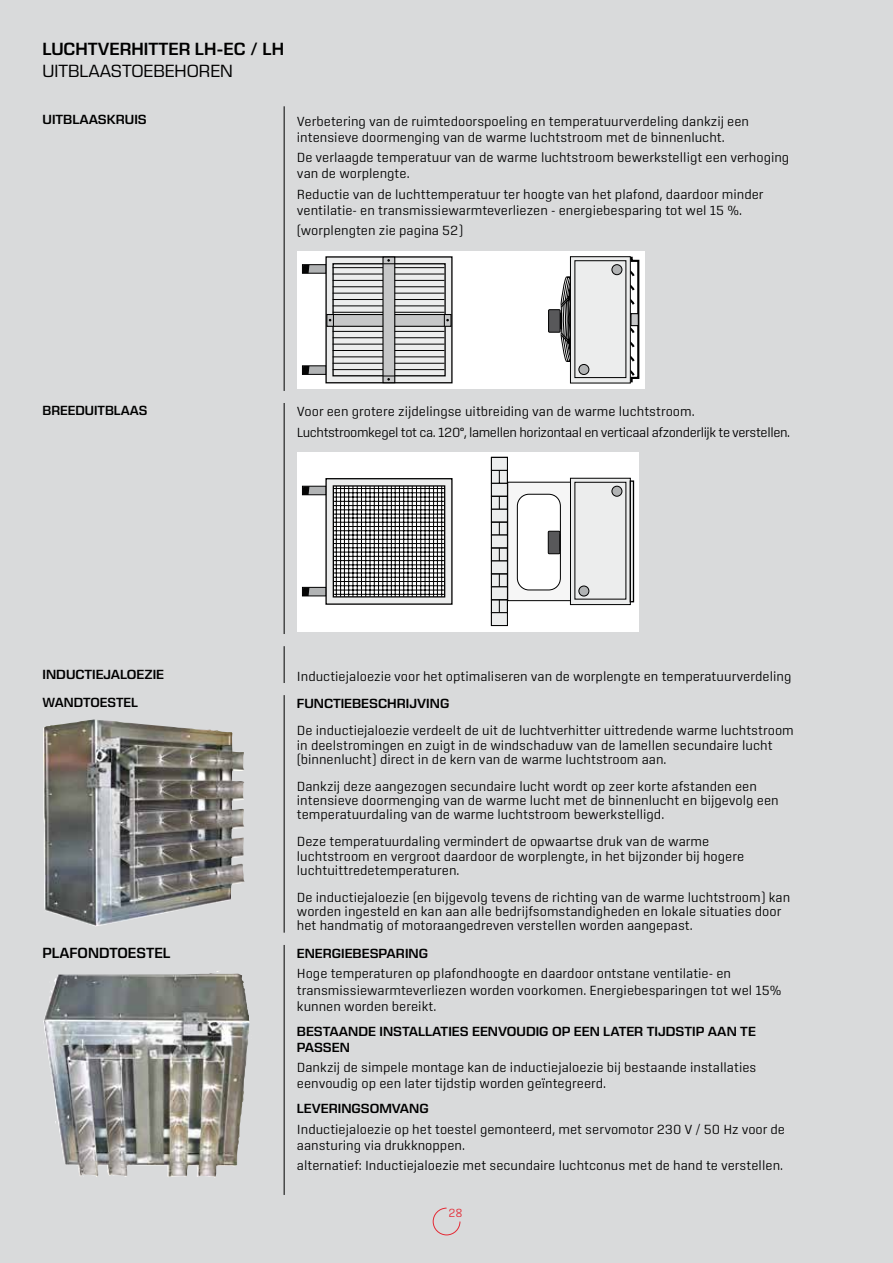
<style>
.page{position:relative;width:893px;height:1263px;background:#d9dadb}
.page>*{position:absolute;margin:0;border:0;box-sizing:border-box;transform-origin:0 0}
.t1{font:600 18px "Eurostile Next LT Pro";color:#000}
.t2{font:18px "Eurostile Next LT Pro";color:#000}
.t3{font:600 15px "Eurostile Next LT Pro";color:#000}
.t4{font:300 13.5px/14.2px "Center";color:#000}
.t5{font:600 13.5px/16.2px "Eurostile Next LT Pro";color:#000}
.t6{font:300 13.5px/20.4px "Center";letter-spacing:-.025em;color:#000}
.t7{font:300 12px "Center";color:#e42934}
</style>
<div class="page">
<svg style="left:432px;top:1207px;width:29px;height:29px"></svg>
<hr style="left:284px;top:106px;width:1px;height:285px;background:#000">
<hr style="left:284px;top:403px;width:1px;height:231px;background:#000">
<hr style="left:284px;top:646px;width:1px;height:37px;background:#000">
<hr style="left:284px;top:695px;width:1px;height:238px;background:#000">
<hr style="left:284px;top:945px;width:1px;height:250px;background:#000">
<div style="left:297px;top:251px;width:347px;height:137px;background:#fff"></div>
<div style="left:549px;top:310px;width:11px;height:22px;background:#58585a"></div>
<div style="left:548px;top:309px;width:13px;height:24px;border:1px solid #000"></div>
<svg style="left:560px;top:276px;width:10px;height:86px"></svg>
<div style="left:302px;top:264px;width:25px;height:10px;background:#b1b3b4;border:1px solid #000"></div>
<svg style="left:302px;top:264px;width:7px;height:10px"></svg>
<div style="left:302px;top:365px;width:25px;height:10px;background:#b1b3b4;border:1px solid #000"></div>
<svg style="left:302px;top:365px;width:7px;height:10px"></svg>
<div style="left:325px;top:256px;width:128px;height:127px;background:#eceded;border:1px solid #000"></div>
<div style="left:332px;top:263px;width:114px;height:113px;border:1px solid #000"></div>
<hr style="left:333px;top:369px;width:111px;height:1px;background:#000">
<hr style="left:333px;top:363px;width:111px;height:1px;background:#000">
<hr style="left:333px;top:356px;width:111px;height:1px;background:#000">
<hr style="left:333px;top:350px;width:111px;height:1px;background:#000">
<hr style="left:333px;top:344px;width:111px;height:1px;background:#000">
<hr style="left:333px;top:337px;width:111px;height:1px;background:#000">
<hr style="left:333px;top:331px;width:111px;height:1px;background:#000">
<hr style="left:333px;top:312px;width:111px;height:1px;background:#000">
<hr style="left:333px;top:305px;width:111px;height:1px;background:#000">
<hr style="left:333px;top:299px;width:111px;height:1px;background:#000">
<hr style="left:333px;top:293px;width:111px;height:1px;background:#000">
<hr style="left:333px;top:286px;width:111px;height:1px;background:#000">
<hr style="left:333px;top:280px;width:111px;height:1px;background:#000">
<hr style="left:333px;top:274px;width:111px;height:1px;background:#000">
<hr style="left:333px;top:267px;width:111px;height:1px;background:#000">
<div style="left:326px;top:314px;width:126px;height:13px;background:#c6c7c8;border:1px solid #000"></div>
<div style="left:382px;top:256px;width:13px;height:127px;background:#c6c7c8;border:1px solid #000"></div>
<svg style="left:329px;top:314px;width:5px;height:12px"></svg>
<svg style="left:383px;top:376px;width:12px;height:4px"></svg>
<svg style="left:444px;top:314px;width:5px;height:12px"></svg>
<svg style="left:383px;top:259px;width:12px;height:5px"></svg>
<div style="left:570px;top:256px;width:61px;height:127px;background:#eceded;border:1px solid #000"></div>
<div style="left:579px;top:364px;width:10px;height:10px;background:#b1b3b4;border-radius:50%"></div>
<div style="left:578px;top:364px;width:11px;height:11px;border:1px solid #000;border-radius:50%"></div>
<div style="left:612px;top:265px;width:10px;height:10px;background:#b1b3b4;border-radius:50%"></div>
<div style="left:611px;top:264px;width:11px;height:11px;border:1px solid #000;border-radius:50%"></div>
<div style="left:574px;top:260px;width:52px;height:118px;border:1px solid #000"></div>
<svg style="left:619px;top:256px;width:21px;height:128px"></svg>
<div style="left:630px;top:313px;width:9px;height:13px;background:#c6c7c8;border:1px solid #000"></div>
<div style="left:297px;top:452px;width:341px;height:180px;background:#fff"></div>
<div style="left:302px;top:486px;width:25px;height:9px;background:#b1b3b4;border:1px solid #000"></div>
<svg style="left:302px;top:486px;width:7px;height:9px"></svg>
<div style="left:302px;top:587px;width:25px;height:9px;background:#b1b3b4;border:1px solid #000"></div>
<svg style="left:302px;top:587px;width:7px;height:9px"></svg>
<svg style="left:325px;top:478px;width:128px;height:127px"></svg>
<div style="left:570px;top:478px;width:61px;height:127px;background:#eceded;border:1px solid #000"></div>
<div style="left:579px;top:586px;width:10px;height:10px;background:#b1b3b4;border-radius:50%"></div>
<div style="left:578px;top:586px;width:11px;height:10px;border:1px solid #000;border-radius:50%"></div>
<div style="left:612px;top:486px;width:10px;height:10px;background:#b1b3b4;border-radius:50%"></div>
<div style="left:611px;top:486px;width:11px;height:11px;border:1px solid #000;border-radius:50%"></div>
<svg style="left:491px;top:456px;width:84px;height:155px"></svg>
<div style="left:491px;top:483px;width:17px;height:14px;background:#eceded;border:1px solid #000"></div>
<div style="left:491px;top:496px;width:17px;height:14px;border:1px solid #000"></div>
<div style="left:491px;top:509px;width:17px;height:14px;background:#eceded;border:1px solid #000"></div>
<div style="left:491px;top:522px;width:17px;height:13px;border:1px solid #000"></div>
<div style="left:491px;top:535px;width:17px;height:13px;background:#eceded;border:1px solid #000"></div>
<div style="left:491px;top:548px;width:17px;height:13px;border:1px solid #000"></div>
<div style="left:491px;top:560px;width:17px;height:14px;background:#eceded;border:1px solid #000"></div>
<div style="left:491px;top:573px;width:17px;height:14px;border:1px solid #000"></div>
<div style="left:491px;top:586px;width:17px;height:14px;background:#eceded;border:1px solid #000"></div>
<div style="left:491px;top:599px;width:17px;height:14px;border:1px solid #000"></div>
<div style="left:491px;top:612px;width:17px;height:14px;background:#eceded;border:1px solid #000"></div>
<div style="left:491px;top:457px;width:17px;height:14px;background:#eceded;border:1px solid #000"></div>
<svg style="left:630px;top:480px;width:4px;height:122px"></svg>
<img style="left:43px;top:719px;width:202px;height:207px">
<img style="left:43px;top:971px;width:207px;height:207px">
<h1 class="t1" style="left:42px;top:39px;width:243px">LUCHTVERHITTER LH-EC / LH</h1>
<h1 class="t2" style="left:42px;top:61px;width:192px">UITBLAASTOEBEHOREN</h1>
<p class="t5" style="left:43px;top:112px;width:106px">UITBLAASKRUIS</p>
<p class="t4" style="left:297px;top:113px;width:454px;line-height:16.2px">Verbetering van de ruimtedoorspoeling en temperatuurverdeling dankzij een intensieve doormenging van de warme luchtstroom met de binnenlucht.</p>
<p class="t4" style="left:297px;top:149px;width:494px;line-height:16.2px">De verlaagde temperatuur van de warme luchtstroom bewerkstelligt een verhoging van de worplengte.</p>
<p class="t4" style="left:297px;top:186px;width:468px;line-height:16.2px">Reductie van de luchttemperatuur ter hoogte van het plafond, daardoor minder ventilatie- en transmissiewarmteverliezen - energiebesparing tot wel 15 %.</p>
<p class="t4" style="left:297px;top:224px;width:168px">(worplengten zie pagina 52)</p>
<p class="t5" style="left:43px;top:402px;width:106px">BREEDUITBLAAS</p>
<p class="t6" style="left:297px;top:401px;width:495px">Voor een grotere zijdelingse uitbreiding van de warme luchtstroom.<br>Luchtstroomkegel tot ca. 120°, lamellen horizontaal en verticaal afzonderlijk te verstellen.</p>
<p class="t5" style="left:43px;top:667px;width:123px">INDUCTIEJALOEZIE</p>
<p class="t4" style="left:297px;top:669px;width:496px">Inductiejaloezie voor het optimaliseren van de worplengte en temperatuurverdeling</p>
<p class="t5" style="left:43px;top:694px;width:97px">WANDTOESTEL</p>
<p class="t5" style="left:297px;top:696px;width:154px">FUNCTIEBESCHRIJVING</p>
<p class="t4" style="left:297px;top:723px;width:498px">De inductiejaloezie verdeelt de uit de luchtverhitter uittredende warme luchtstroom in deelstromingen en zuigt in de windschaduw van de lamellen secundaire lucht (binnenlucht) direct in de kern van de warme luchtstroom aan.</p>
<p class="t4" style="left:297px;top:779px;width:483px">Dankzij deze aangezogen secundaire lucht wordt op zeer korte afstanden een intensieve doormenging van de warme lucht met de binnenlucht en bijgevolg een temperatuurdaling van de warme luchtstroom bewerkstelligd.</p>
<p class="t4" style="left:297px;top:834px;width:449px">Deze temperatuurdaling vermindert de opwaartse druk van de warme luchtstroom en vergroot daardoor de worplengte, in het bijzonder bij hogere luchtuittredetemperaturen.</p>
<p class="t4" style="left:297px;top:890px;width:495px">De inductiejaloezie (en bijgevolg tevens de richting van de warme luchtstroom) kan worden ingesteld en kan aan alle bedrijfsomstandigheden en lokale situaties door het handmatig of motoraangedreven verstellen worden aangepast.</p>
<p class="t3" style="left:43px;top:944px;width:129px">PLAFONDTOESTEL</p>
<p class="t5" style="left:297px;top:945px;width:133px">ENERGIEBESPARING</p>
<p class="t4" style="left:297px;top:965px;width:486px;line-height:16.2px">Hoge temperaturen op plafondhoogte en daardoor ontstane ventilatie- en transmissiewarmteverliezen worden voorkomen. Energiebesparingen tot wel 15% kunnen worden bereikt.</p>
<p class="t5" style="left:297px;top:1023px;width:460px">BESTAANDE INSTALLATIES EENVOUDIG OP EEN LATER TIJDSTIP AAN TE<br>PASSEN</p>
<p class="t4" style="left:297px;top:1059px;width:461px;line-height:16.2px">Dankzij de simpele montage kan de inductiejaloezie bij bestaande installaties eenvoudig op een later tijdstip worden geïntegreerd.</p>
<p class="t5" style="left:297px;top:1100px;width:133px">LEVERINGSOMVANG</p>
<p class="t4" style="left:297px;top:1121px;width:490px;line-height:16.2px">Inductiejaloezie op het toestel gemonteerd, met servomotor 230 V / 50 Hz voor de aansturing via drukknoppen.</p>
<p class="t4" style="left:297px;top:1158px;width:488px">alternatief: Inductiejaloezie met secundaire luchtconus met de hand te verstellen.</p>
<p class="t7" style="left:449px;top:1206px;width:16px">28</p>
</div>
